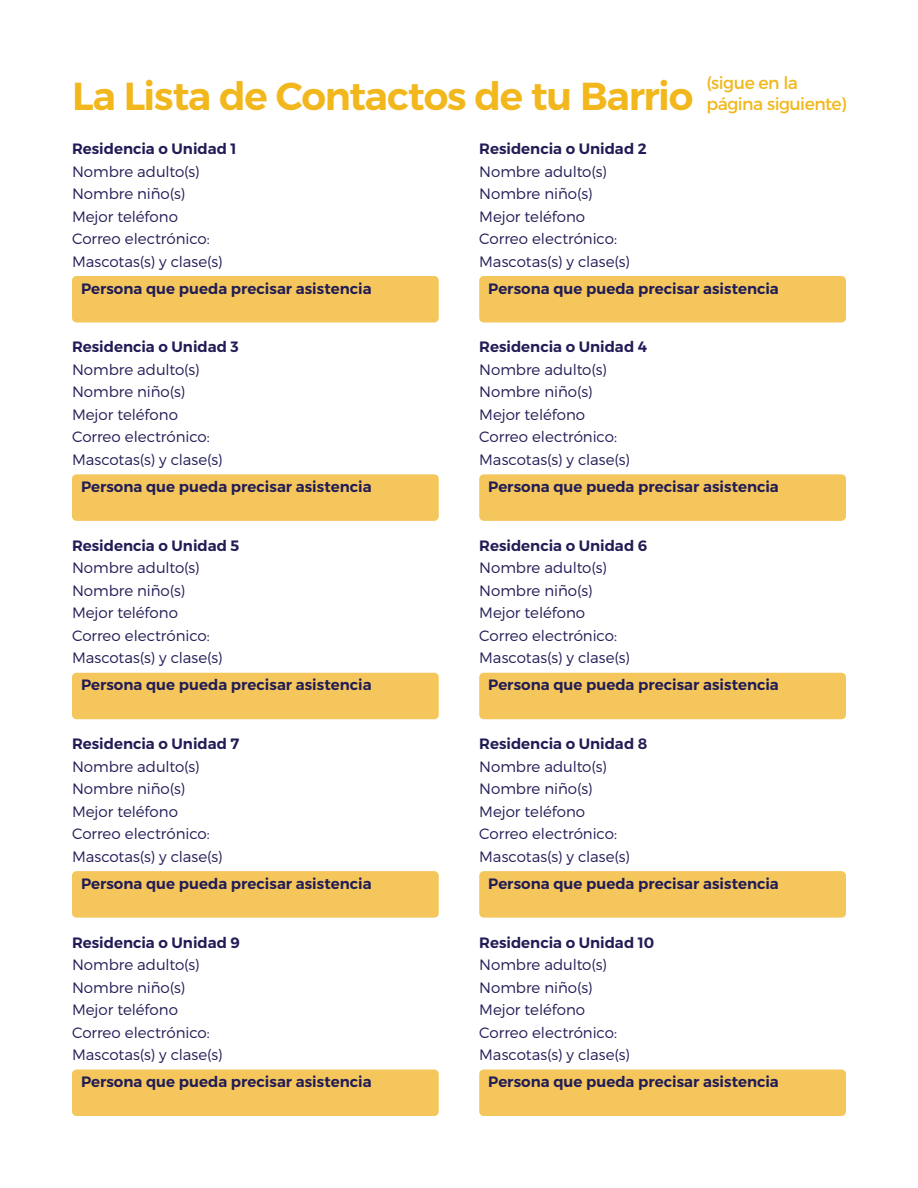
<style>
.page{position:relative;width:918px;height:1188px;background:#fff}
.page>*{position:absolute;margin:0;border:0;box-sizing:border-box;transform-origin:0 0}
.t1{font:600 39px "Montserrat";letter-spacing:-.03em;color:#f1b71c}
.t2{font:17.25px/20.7px "Montserrat";letter-spacing:-.025em;color:#f1b71c}
.t3{font:300 15px/22.5px "Montserrat";letter-spacing:-.005em;color:#211c55}
.t4{font:600 15px "Montserrat";color:#211c55}
</style>
<div class="page">
<div style="left:72px;top:276px;width:367px;height:46px;background:#f5c65c;border-radius:4px"></div>
<div style="left:479px;top:276px;width:367px;height:46px;background:#f5c65c;border-radius:4px"></div>
<div style="left:72px;top:474px;width:367px;height:47px;background:#f5c65c;border-radius:4px"></div>
<div style="left:479px;top:474px;width:367px;height:47px;background:#f5c65c;border-radius:4px"></div>
<div style="left:72px;top:673px;width:367px;height:46px;background:#f5c65c;border-radius:4px"></div>
<div style="left:479px;top:673px;width:367px;height:46px;background:#f5c65c;border-radius:4px"></div>
<div style="left:72px;top:871px;width:367px;height:47px;background:#f5c65c;border-radius:4px"></div>
<div style="left:479px;top:871px;width:367px;height:47px;background:#f5c65c;border-radius:4px"></div>
<div style="left:72px;top:1070px;width:367px;height:46px;background:#f5c65c;border-radius:4px"></div>
<div style="left:479px;top:1070px;width:367px;height:46px;background:#f5c65c;border-radius:4px"></div>
<p class="t2" style="left:706px;top:73px;width:141px">(sigue en la página siguiente)</p>
<h1 class="t1" style="left:72px;top:72px;width:623px">La Lista de Contactos de tu Barrio</h1>
<p class="t4" style="left:72px;top:139px;width:166px">Residencia o Unidad 1</p>
<p class="t3" style="left:72px;top:160px;width:152px">Nombre adulto(s)<br>Nombre niño(s)<br>Mejor teléfono<br>Correo electrónico:<br>Mascotas(s) y clase(s)</p>
<p class="t4" style="left:81px;top:279px;width:292px">Persona que pueda precisar asistencia</p>
<p class="t4" style="left:479px;top:139px;width:169px">Residencia o Unidad 2</p>
<p class="t3" style="left:479px;top:160px;width:152px">Nombre adulto(s)<br>Nombre niño(s)<br>Mejor teléfono<br>Correo electrónico:<br>Mascotas(s) y clase(s)</p>
<p class="t4" style="left:488px;top:279px;width:292px">Persona que pueda precisar asistencia</p>
<p class="t4" style="left:72px;top:338px;width:168px">Residencia o Unidad 3</p>
<p class="t3" style="left:72px;top:358px;width:152px">Nombre adulto(s)<br>Nombre niño(s)<br>Mejor teléfono<br>Correo electrónico:<br>Mascotas(s) y clase(s)</p>
<p class="t4" style="left:81px;top:477px;width:292px">Persona que pueda precisar asistencia</p>
<p class="t4" style="left:72px;top:536px;width:169px">Residencia o Unidad 5</p>
<p class="t3" style="left:72px;top:556px;width:152px">Nombre adulto(s)<br>Nombre niño(s)<br>Mejor teléfono<br>Correo electrónico:<br>Mascotas(s) y clase(s)</p>
<p class="t4" style="left:81px;top:676px;width:292px">Persona que pueda precisar asistencia</p>
<p class="t4" style="left:72px;top:735px;width:169px">Residencia o Unidad 7</p>
<p class="t3" style="left:72px;top:755px;width:152px">Nombre adulto(s)<br>Nombre niño(s)<br>Mejor teléfono<br>Correo electrónico:<br>Mascotas(s) y clase(s)</p>
<p class="t4" style="left:81px;top:874px;width:292px">Persona que pueda precisar asistencia</p>
<p class="t4" style="left:72px;top:933px;width:170px">Residencia o Unidad 9</p>
<p class="t3" style="left:72px;top:953px;width:152px">Nombre adulto(s)<br>Nombre niño(s)<br>Mejor teléfono<br>Correo electrónico:<br>Mascotas(s) y clase(s)</p>
<p class="t4" style="left:81px;top:1072px;width:292px">Persona que pueda precisar asistencia</p>
<p class="t4" style="left:479px;top:338px;width:169px">Residencia o Unidad 4</p>
<p class="t3" style="left:479px;top:358px;width:152px">Nombre adulto(s)<br>Nombre niño(s)<br>Mejor teléfono<br>Correo electrónico:<br>Mascotas(s) y clase(s)</p>
<p class="t4" style="left:488px;top:477px;width:292px">Persona que pueda precisar asistencia</p>
<p class="t4" style="left:479px;top:536px;width:170px">Residencia o Unidad 6</p>
<p class="t3" style="left:479px;top:556px;width:152px">Nombre adulto(s)<br>Nombre niño(s)<br>Mejor teléfono<br>Correo electrónico:<br>Mascotas(s) y clase(s)</p>
<p class="t4" style="left:488px;top:676px;width:292px">Persona que pueda precisar asistencia</p>
<p class="t4" style="left:479px;top:735px;width:170px">Residencia o Unidad 8</p>
<p class="t3" style="left:479px;top:755px;width:152px">Nombre adulto(s)<br>Nombre niño(s)<br>Mejor teléfono<br>Correo electrónico:<br>Mascotas(s) y clase(s)</p>
<p class="t4" style="left:488px;top:874px;width:292px">Persona que pueda precisar asistencia</p>
<p class="t4" style="left:479px;top:933px;width:177px">Residencia o Unidad 10</p>
<p class="t3" style="left:479px;top:953px;width:152px">Nombre adulto(s)<br>Nombre niño(s)<br>Mejor teléfono<br>Correo electrónico:<br>Mascotas(s) y clase(s)</p>
<p class="t4" style="left:488px;top:1072px;width:292px">Persona que pueda precisar asistencia</p>
</div>
